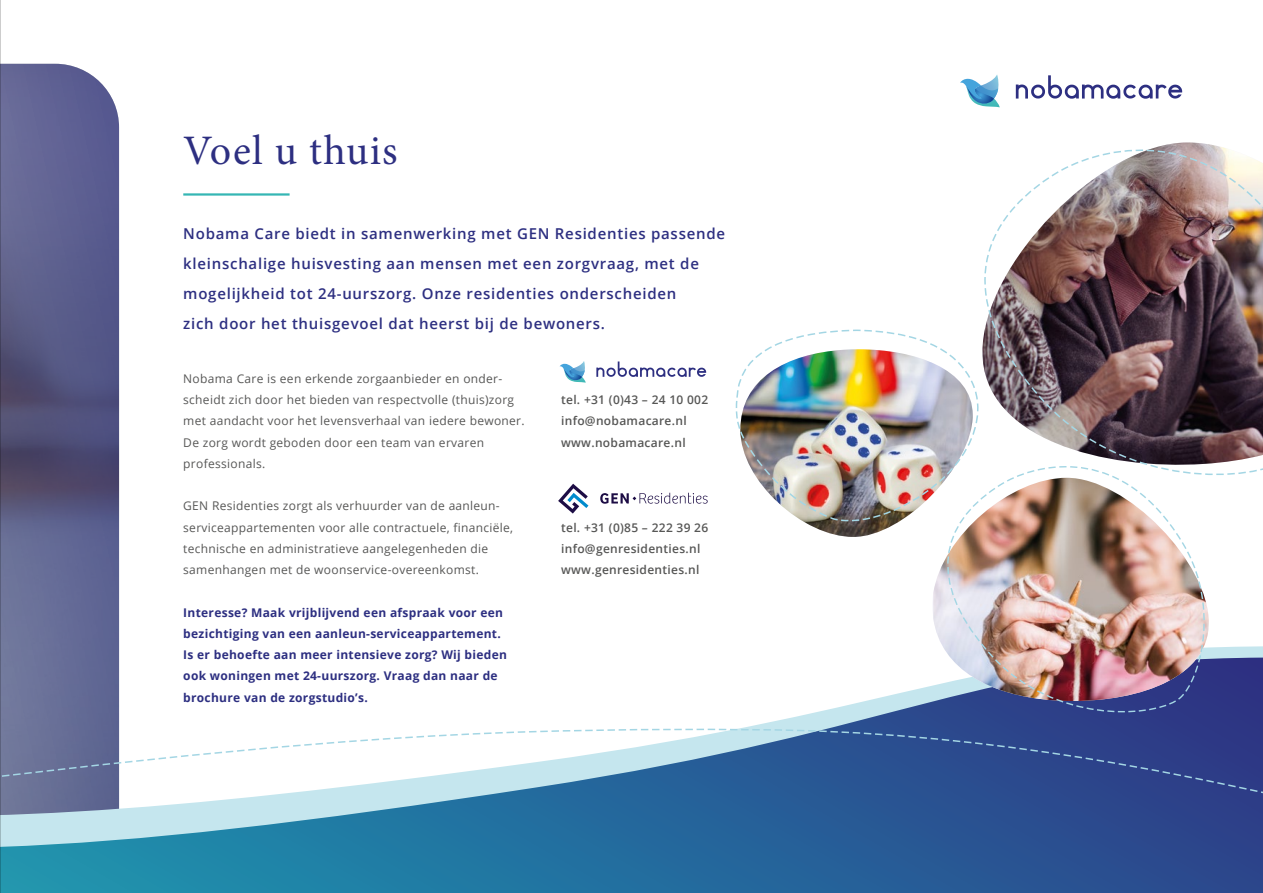
<style>
.page{position:relative;width:1263px;height:893px;background:#fff}
.page>*{position:absolute;margin:0;border:0;box-sizing:border-box;transform-origin:0 0}
.t1{font:42px "Minion Pro";letter-spacing:.025em;color:#2d2f81}
.t2{font:600 15px/30px "Open Sans";letter-spacing:.05em;color:#2d2f81}
.t3{font:12px/21.3px "Open Sans";letter-spacing:.025em;color:#575756}
.t4{font:700 12px/21.3px "Open Sans";letter-spacing:.025em;color:#2d2f81}
.t5{font:600 12px/21.3px "Open Sans";letter-spacing:.025em;color:#575756}
</style>
<div class="page">
<svg style="left:1px;top:64px;width:118px;height:582px;background:#5d5f8a"></svg>
<svg style="left:1px;top:646px;width:119px;height:12px"></svg>
<svg style="left:1px;top:658px;width:1262px;height:235px"></svg>
<svg style="left:1px;top:728px;width:1262px;height:121px"></svg>
<img style="left:735px;top:142px;width:528px;height:580px">
<svg style="left:960px;top:75px;width:40px;height:32px"></svg>
<svg style="left:1016px;top:75px;width:166px;height:24px"></svg>
<hr style="left:183px;top:193px;width:107px;height:3px;background:#35b6b4">
<svg style="left:600px;top:493px;width:108px;height:11px"></svg>
<svg style="left:558px;top:484px;width:30px;height:30px"></svg>
<svg style="left:560px;top:361px;width:26px;height:22px"></svg>
<svg style="left:596px;top:361px;width:110px;height:16px"></svg>
<hr style="left:0;top:0;width:1px;height:893px;background:#9d9d9c">
<h1 class="t1" style="left:183px;top:122px;width:216px">Voel u thuis</h1>
<p class="t2" style="left:183px;top:218px;width:543px">Nobama Care biedt in samenwerking met GEN Residenties passende kleinschalige huisvesting aan mensen met een zorgvraag, met de mogelijkheid tot 24-uurszorg. Onze residenties onderscheiden<br>zich door het thuisgevoel dat heerst bij de bewoners.</p>
<p class="t3" style="left:183px;top:367px;width:343px">Nobama Care is een erkende zorgaanbieder en onder&shy;scheidt zich door het bieden van respectvolle (thuis)zorg met aandacht voor het levensverhaal van iedere bewoner.<br>De zorg wordt geboden door een team van ervaren professionals.</p>
<p class="t3" style="left:183px;top:495px;width:331px">GEN Residenties zorgt als verhuurder van de aanleun&shy;serviceappartementen voor alle contractuele, financiële, technische en administratieve aangelegenheden die samenhangen met de woonservice-overeenkomst.</p>
<p class="t4" style="left:183px;top:601px;width:325px">Interesse? Maak vrijblijvend een afspraak voor een bezichtiging van een aanleun-serviceappartement.<br>Is er behoefte aan meer intensieve zorg? Wij bieden ook woningen met 24-uurszorg. Vraag dan naar de brochure van de zorgstudio’s.</p>
<p class="t5" style="left:561px;top:389px;width:149px">tel. +31 (0)43 – 24 10 002 info@nobamacare.nl www.nobamacare.nl</p>
<p class="t5" style="left:561px;top:516px;width:149px">tel. +31 (0)85 – 222 39 26 info@genresidenties.nl www.genresidenties.nl</p>
</div>
